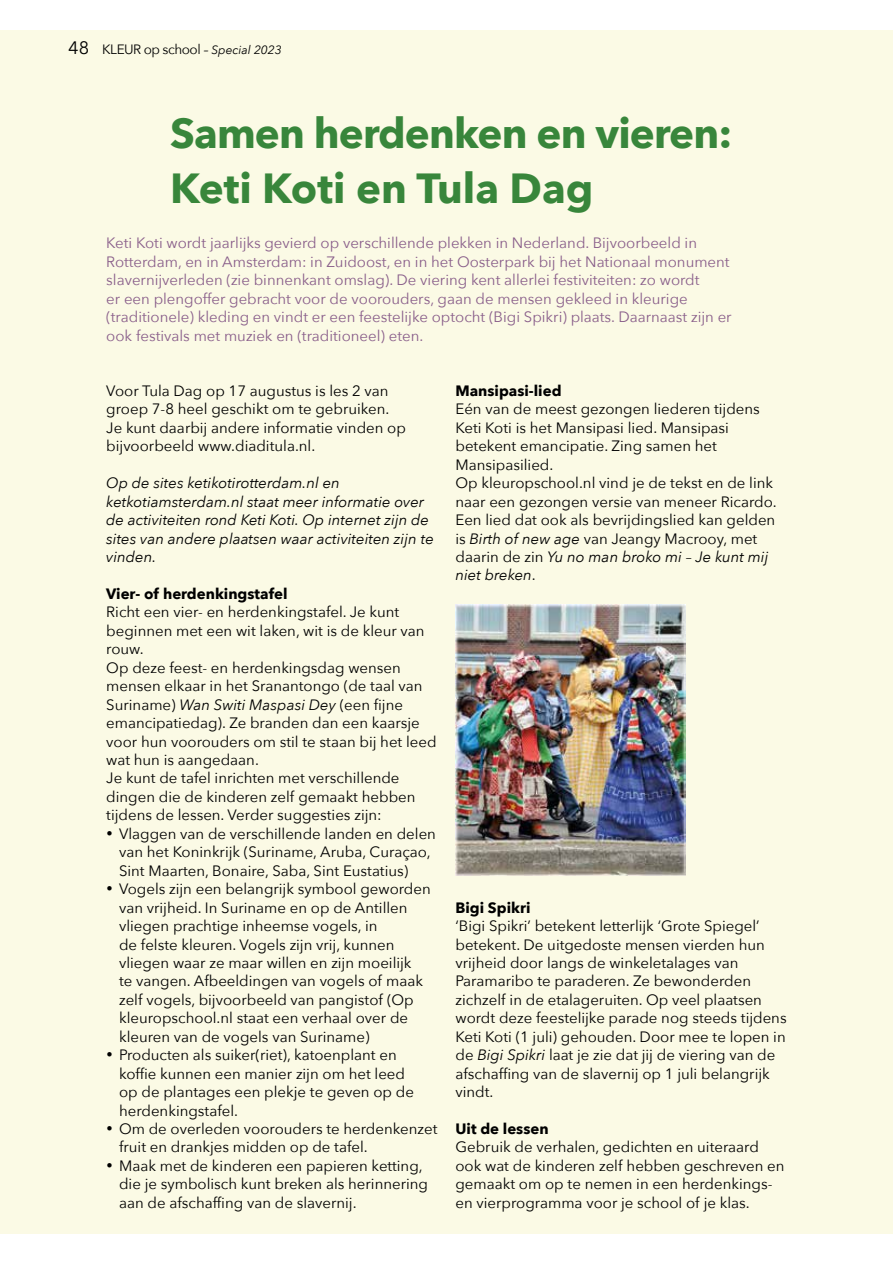
<style>
.page{position:relative;width:893px;height:1263px;background:#fff}
.page>*{position:absolute;margin:0;border:0;box-sizing:border-box;transform-origin:0 0}
.t1{font:700 42px/55.3px "Avenir Next";letter-spacing:-.02em;color:#38863b}
.t2{font:15px/18.5px "Avenir Next";color:#000}
.t3{font:15px/18.5px "Avenir Next";color:#895e8a}
.t4{font:italic 15px/18.5px "Avenir Next";color:#000}
.t5{font:700 15px "Avenir Next";color:#000}
.t6{font:13.5px "Avenir Next";letter-spacing:-.035em;color:#000}
.s1{font-size:18px}
.s2{font-style:italic;font-size:12px}
.s3{font-style:italic}
</style>
<div class="page">
<div style="left:0;top:30px;width:893px;height:1203px;background:#fbfae5"></div>
<img style="left:455px;top:604px;width:231px;height:272px">
<p class="t6" style="left:68px;top:38px;width:215px"><span class="s1">48</span> KLEUR op school <span class="s2">– Special 2023</span></p>
<h1 class="t1" style="left:170px;top:105px;width:564px">Samen herdenken en vieren:<br>Keti Koti en Tula Dag</h1>
<p class="t3" style="left:106px;top:233px;width:627px">Keti Koti wordt jaarlijks gevierd op verschillende plekken in Nederland. Bijvoorbeeld in Rotterdam, en in Amsterdam: in Zuidoost, en in het Oosterpark bij het Nationaal monument slavernijverleden (zie binnenkant omslag). De viering kent allerlei festiviteiten: zo wordt<br>er een plengoffer gebracht voor de voorouders, gaan de mensen gekleed in kleurige (traditionele) kleding en vindt er een feestelijke optocht (Bigi Spikri) plaats. Daarnaast zijn er ook festivals met muziek en (traditioneel) eten.</p>
<p class="t2" style="left:106px;top:381px;width:301px">Voor Tula Dag op 17 augustus is les 2 van groep 7-8 heel geschikt om te gebruiken.<br>Je kunt daarbij andere informatie vinden op bijvoorbeeld www.diaditula.nl.</p>
<p class="t4" style="left:106px;top:473px;width:329px">Op de sites ketikotirotterdam.nl en ketkotiamsterdam.nl staat meer informatie over de activiteiten rond Keti Koti. Op internet zijn de sites van andere plaatsen waar activiteiten zijn te vinden.</p>
<p class="t5" style="left:106px;top:581px;width:183px">Vier- of herdenkingstafel</p>
<p class="t2" style="left:106px;top:602px;width:332px">Richt een vier- en herdenkingstafel. Je kunt beginnen met een wit laken, wit is de kleur van rouw.<br>Op deze feest- en herdenkingsdag wensen mensen elkaar in het Sranantongo (de taal van Suriname) <span class="s3">Wan Switi Maspasi Dey</span> (een fijne emancipatiedag). Ze branden dan een kaarsje voor hun voorouders om stil te staan bij het leed wat hun is aangedaan.<br>Je kunt de tafel inrichten met verschillende dingen die de kinderen zelf gemaakt hebben tijdens de lessen. Verder suggesties zijn:</p>
<p class="t2" style="left:119px;top:824px;width:318px;text-indent:-13px">• Vlaggen van de verschillende landen en delen van het Koninkrijk (Suriname, Aruba, Curaçao,<br>Sint Maarten, Bonaire, Saba, Sint Eustatius)</p>
<p class="t2" style="left:119px;top:879px;width:313px;text-indent:-13px">• Vogels zijn een belangrijk symbool geworden van vrijheid. In Suriname en op de Antillen vliegen prachtige inheemse vogels, in<br>de felste kleuren. Vogels zijn vrij, kunnen vliegen waar ze maar willen en zijn moeilijk<br>te vangen. Afbeeldingen van vogels of maak zelf vogels, bijvoorbeeld van pangistof (Op kleuropschool.nl staat een verhaal over de kleuren van de vogels van Suriname)</p>
<p class="t2" style="left:119px;top:1045px;width:296px;text-indent:-13px">• Producten als suiker(riet), katoenplant en koffie kunnen een manier zijn om het leed op de plantages een plekje te geven op de herdenkingstafel.</p>
<p class="t2" style="left:119px;top:1119px;width:320px;text-indent:-13px">• Om de overleden voorouders te herdenkenzet fruit en drankjes midden op de tafel.</p>
<p class="t2" style="left:119px;top:1156px;width:310px;text-indent:-13px">• Maak met de kinderen een papieren ketting, die je symbolisch kunt breken als herinnering aan de afschaffing van de slavernij.</p>
<p class="t5" style="left:455px;top:378px;width:108px">Mansipasi-lied</p>
<p class="t2" style="left:455px;top:399px;width:323px">Eén van de meest gezongen liederen tijdens Keti Koti is het Mansipasi lied. Mansipasi betekent emancipatie. Zing samen het Mansipasilied.<br>Op kleuropschool.nl vind je de tekst en de link naar een gezongen versie van meneer Ricardo.<br>Een lied dat ook als bevrijdingslied kan gelden is <span class="s3">Birth of new age</span> van Jeangy Macrooy, met daarin de zin <span class="s3">Yu no man broko mi</span> – <span class="s3">Je kunt mij niet breken</span>.</p>
<p class="t5" style="left:455px;top:894px;width:76px">Bigi Spikri</p>
<p class="t2" style="left:455px;top:916px;width:333px">‘Bigi Spikri’ betekent letterlijk ‘Grote Spiegel’ betekent. De uitgedoste mensen vierden hun vrijheid door langs de winkeletalages van Paramaribo te paraderen. Ze bewonderden zichzelf in de etalageruiten. Op veel plaatsen wordt deze feestelijke parade nog steeds tijdens Keti Koti (1 juli) gehouden. Door mee te lopen in de <span class="s3">Bigi Spikri</span> laat je zie dat jij de viering van de afschaffing van de slavernij op 1 juli belangrijk vindt.</p>
<p class="t5" style="left:455px;top:1116px;width:95px">Uit de lessen</p>
<p class="t2" style="left:455px;top:1137px;width:330px">Gebruik de verhalen, gedichten en uiteraard ook wat de kinderen zelf hebben geschreven en gemaakt om op te nemen in een herdenkings&shy;en vierprogramma voor je school of je klas.</p>
</div>
